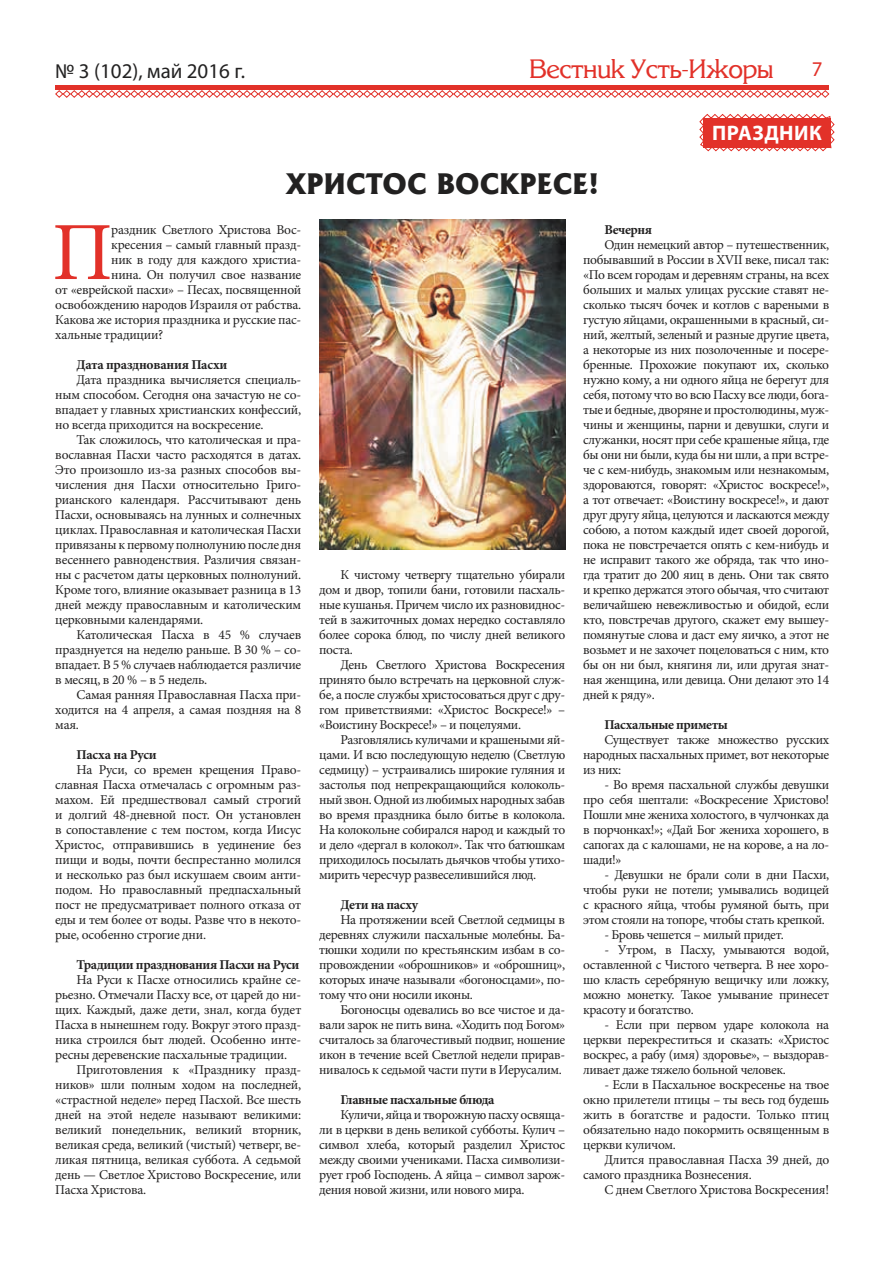
<style>
.page{position:relative;width:893px;height:1263px;background:#fff}
.page>*{position:absolute;margin:0;border:0;box-sizing:border-box;transform-origin:0 0}
.t1{font:82.8px "Minion Pro";color:#e23129}
.t2{font:27px "Karelia";color:#e23129}
.t3{font:800 27px "Albertus";color:#222121}
.t4{font:21px "Myriad Pro";color:#222121}
.t5{font:700 21px "Myriad Pro";letter-spacing:.02em;color:#fff}
.t6{font:21px "Myriad Pro";color:#e23129}
.t7{font:13.5px/15px "Minion Pro";letter-spacing:-.025em;color:#222121;text-align:justify}
.t8{font:700 13.5px "Minion Pro";letter-spacing:-.03em;color:#222121}
</style>
<div class="page">
<hr style="left:55px;top:85px;width:774px;height:4px;background:#e23129">
<svg style="left:55px;top:90px;width:775px;height:8px"></svg>
<svg style="left:699px;top:114px;width:136px;height:38px;background:#e75751"></svg>
<img style="left:319px;top:219px;width:246px;height:330px">
<h3 class="t4" style="left:55px;top:58px;width:191px">№ 3 (102), май 2016 г.</h3>
<h2 class="t2" style="left:529px;top:54px;width:246px">Вестник Усть-Ижоры</h2>
<h3 class="t6" style="left:812px;top:56px;width:12px">7</h3>
<h2 class="t3" style="left:286px;top:167px;width:314px">ХРИСТОС ВОСКРЕСЕ!</h2>
<h3 class="t5" style="left:712px;top:119px;width:111px">ПРАЗДНИК</h3>
<h1 class="t1" style="left:52px;top:197px;width:62px">П</h1>
<p class="t7" style="left:111px;top:222px;width:192px">раздник Светлого Христова Вос-</p>
<p class="t7" style="left:111px;top:237px;width:192px">кресения – самый главный празд-</p>
<p class="t7" style="left:111px;top:252px;width:192px">ник в году для каждого христиа-</p>
<p class="t7" style="left:111px;top:267px;width:192px">нина. Он получил свое название</p>
<p class="t7" style="left:55px;top:282px;width:247px">от «еврейской пасхи» – Песах, посвященной</p>
<p class="t7" style="left:55px;top:297px;width:247px">освобождению народов Израиля от рабства.</p>
<p class="t7" style="left:55px;top:312px;width:247px">Какова же история праздника и русские пас-</p>
<p class="t7" style="left:55px;top:327px;width:110px">хальные традиции?</p>
<p class="t8" style="left:77px;top:355px;width:152px">Дата празднования Пасхи</p>
<p class="t7" style="left:55px;top:372px;width:247px;text-indent:21px">Дата праздника вычисляется специаль&shy;ным способом. Сегодня она зачастую не со&shy;впадает у главных христианских конфессий, но всегда приходится на воскресение.</p>
<p class="t7" style="left:55px;top:432px;width:247px;text-indent:21px">Так сложилось, что католическая и пра&shy;вославная Пасхи часто расходятся в датах.<br>Это произошло из-за разных способов вы&shy;числения дня Пасхи относительно Григо&shy;рианского календаря. Рассчитывают день Пасхи, основываясь на лунных и солнечных циклах. Православная и католическая Пасхи привязаны к первому полнолунию после дня весеннего равноденствия. Различия связан&shy;ны с расчетом даты церковных полнолуний.<br>Кроме того, влияние оказывает разница в 13 дней между православным и католическим церковными календарями.</p>
<p class="t7" style="left:55px;top:627px;width:247px;text-indent:21px">Католическая Пасха в 45 % случаев празднуется на неделю раньше. В 30 % – со&shy;впадает. В 5 % случаев наблюдается различие в месяц, в 20 % – в 5 недель.</p>
<p class="t7" style="left:55px;top:687px;width:247px;text-indent:21px">Самая ранняя Православная Пасха при&shy;ходится на 4 апреля, а самая поздняя на 8 мая.</p>
<p class="t8" style="left:77px;top:745px;width:82px">Пасха на Руси</p>
<p class="t7" style="left:55px;top:762px;width:247px;text-indent:21px">На Руси, со времен крещения Право&shy;славная Пасха отмечалась с огромным раз&shy;махом. Ей предшествовал самый строгий и долгий 48-дневной пост. Он установлен в сопоставление с тем постом, когда Иисус Христос, отправившись в уединение без пищи и воды, почти беспрестанно молился и несколько раз был искушаем своим анти&shy;подом. Но православный предпасхальный пост не предусматривает полного отказа от еды и тем более от воды. Разве что в некото&shy;рые, особенно строгие дни.</p>
<p class="t8" style="left:77px;top:955px;width:224px">Традиции празднования Пасхи на Руси</p>
<p class="t7" style="left:55px;top:972px;width:247px;text-indent:21px">На Руси к Пасхе относились крайне се&shy;рьезно. Отмечали Пасху все, от царей до ни&shy;щих. Каждый, даже дети, знал, когда будет Пасха в нынешнем году. Вокруг этого празд&shy;ника строился быт людей. Особенно инте&shy;ресны деревенские пасхальные традиции.</p>
<p class="t7" style="left:55px;top:1062px;width:247px;text-indent:21px">Приготовления к «Празднику празд&shy;ников» шли полным ходом на последней, «страстной неделе» перед Пасхой. Все шесть дней на этой неделе называют великими: великий понедельник, великий вторник, великая среда, великий (чистый) четверг, ве&shy;ликая пятница, великая суббота. А седьмой день — Светлое Христово Воскресение, или Пасха Христова.</p>
<p class="t7" style="left:319px;top:567px;width:247px;text-indent:21px">К чистому четвергу тщательно убирали дом и двор, топили бани, готовили пасхаль&shy;ные кушанья. Причем число их разновиднос&shy;тей в зажиточных домах нередко составляло более сорока блюд, по числу дней великого поста.</p>
<p class="t7" style="left:319px;top:657px;width:247px;text-indent:21px">День Светлого Христова Воскресения принято было встречать на церковной служ&shy;бе, а после службы христосоваться друг с дру&shy;гом приветствиями: «Христос Воскресе!» – «Воистину Воскресе!» – и поцелуями.</p>
<p class="t7" style="left:319px;top:732px;width:247px;text-indent:21px">Разговлялись куличами и крашеными яй&shy;цами. И всю последующую неделю (Светлую седмицу) – устраивались широкие гуляния и застолья под непрекращающийся колоколь&shy;ный звон. Одной из любимых народных забав во время праздника было битье в колокола.<br>На колокольне собирался народ и каждый то и дело «дергал в колокол». Так что батюшкам приходилось посылать дьячков чтобы утихо&shy;мирить чересчур развеселившийся люд.</p>
<p class="t8" style="left:340px;top:895px;width:79px">Дети на пасху</p>
<p class="t7" style="left:319px;top:912px;width:247px;text-indent:21px">На протяжении всей Светлой седмицы в деревнях служили пасхальные молебны. Ба&shy;тюшки ходили по крестьянским избам в со&shy;провождении «оброшников» и «оброшниц», которых иначе называли «богоносцами», по&shy;тому что они носили иконы.</p>
<p class="t7" style="left:319px;top:1002px;width:247px;text-indent:21px">Богоносцы одевались во все чистое и да&shy;вали зарок не пить вина. «Ходить под Богом» считалось за благочестивый подвиг, ношение икон в течение всей Светлой недели прирав&shy;нивалось к седьмой части пути в Иерусалим.</p>
<p class="t8" style="left:340px;top:1090px;width:156px">Главные пасхальные блюда</p>
<p class="t7" style="left:319px;top:1107px;width:247px;text-indent:21px">Куличи, яйца и творожную пасху освяща&shy;ли в церкви в день великой субботы. Кулич – символ хлеба, который разделил Христос между своими учениками. Пасха символизи&shy;рует гроб Господень. А яйца – символ зарож&shy;дения новой жизни, или нового мира.</p>
<p class="t8" style="left:604px;top:220px;width:49px">Вечерня</p>
<p class="t7" style="left:583px;top:237px;width:247px;text-indent:21px">Один немецкий автор – путешественник, побывавший в России в XVII веке, писал так: «По всем городам и деревням страны, на всех больших и малых улицах русские ставят не&shy;сколько тысяч бочек и котлов с вареными в густую яйцами, окрашенными в красный, си&shy;ний, желтый, зеленый и разные другие цвета, а некоторые из них позолоченные и посере&shy;бренные. Прохожие покупают их, сколько нужно кому, а ни одного яйца не берегут для себя, потому что во всю Пасху все люди, бога&shy;тые и бедные, дворяне и простолюдины, муж&shy;чины и женщины, парни и девушки, слуги и служанки, носят при себе крашеные яйца, где бы они ни были, куда бы ни шли, а при встре&shy;че с кем-нибудь, знакомым или незнакомым, здороваются, говорят: «Христос воскресе!», а тот отвечает: «Воистину воскресе!», и дают друг другу яйца, целуются и ласкаются между собою, а потом каждый идет своей дорогой, пока не повстречается опять с кем-нибудь и не исправит такого же обряда, так что ино&shy;гда тратит до 200 яиц в день. Они так свято и крепко держатся этого обычая, что считают величайшею невежливостью и обидой, если кто, повстречав другого, скажет ему вышеу&shy;помянутые слова и даст ему яичко, а этот не возьмет и не захочет поцеловаться с ним, кто бы он ни был, княгиня ли, или другая знат&shy;ная женщина, или девица. Они делают это 14 дней к ряду».</p>
<p class="t8" style="left:604px;top:715px;width:125px">Пасхальные приметы</p>
<p class="t7" style="left:583px;top:732px;width:247px;text-indent:21px">Существует также множество русских народных пасхальных примет, вот некоторые из них:</p>
<p class="t7" style="left:583px;top:777px;width:247px;text-indent:21px">- Во время пасхальной службы девушки про себя шептали: «Воскресение Христово!<br>Пошли мне жениха холостого, в чулчонках да в порчонках!»; «Дай Бог жениха хорошего, в сапогах да с калошами, не на корове, а на ло&shy;шади!»</p>
<p class="t7" style="left:583px;top:867px;width:247px;text-indent:21px">- Девушки не брали соли в дни Пасхи, чтобы руки не потели; умывались водицей с красного яйца, чтобы румяной быть, при этом стояли на топоре, чтобы стать крепкой.</p>
<p class="t7" style="left:604px;top:927px;width:181px">- Бровь чешется – милый придет.</p>
<p class="t7" style="left:583px;top:942px;width:247px;text-indent:21px">- Утром, в Пасху, умываются водой, оставленной с Чистого четверга. В нее хоро&shy;шо класть серебряную вещичку или ложку, можно монетку. Такое умывание принесет красоту и богатство.</p>
<p class="t7" style="left:583px;top:1017px;width:247px;text-indent:21px">- Если при первом ударе колокола на церкви перекреститься и сказать: «Христос воскрес, а рабу (имя) здоровье», – выздорав&shy;ливает даже тяжело больной человек.</p>
<p class="t7" style="left:583px;top:1077px;width:247px;text-indent:21px">- Если в Пасхальное воскресенье на твое окно прилетели птицы – ты весь год будешь жить в богатстве и радости. Только птиц обязательно надо покормить освященным в церкви куличом.</p>
<p class="t7" style="left:583px;top:1152px;width:247px;text-indent:21px">Длится православная Пасха 39 дней, до самого праздника Вознесения.</p>
<p class="t7" style="left:604px;top:1182px;width:226px">С днем Светлого Христова Воскресения!</p>
</div>
